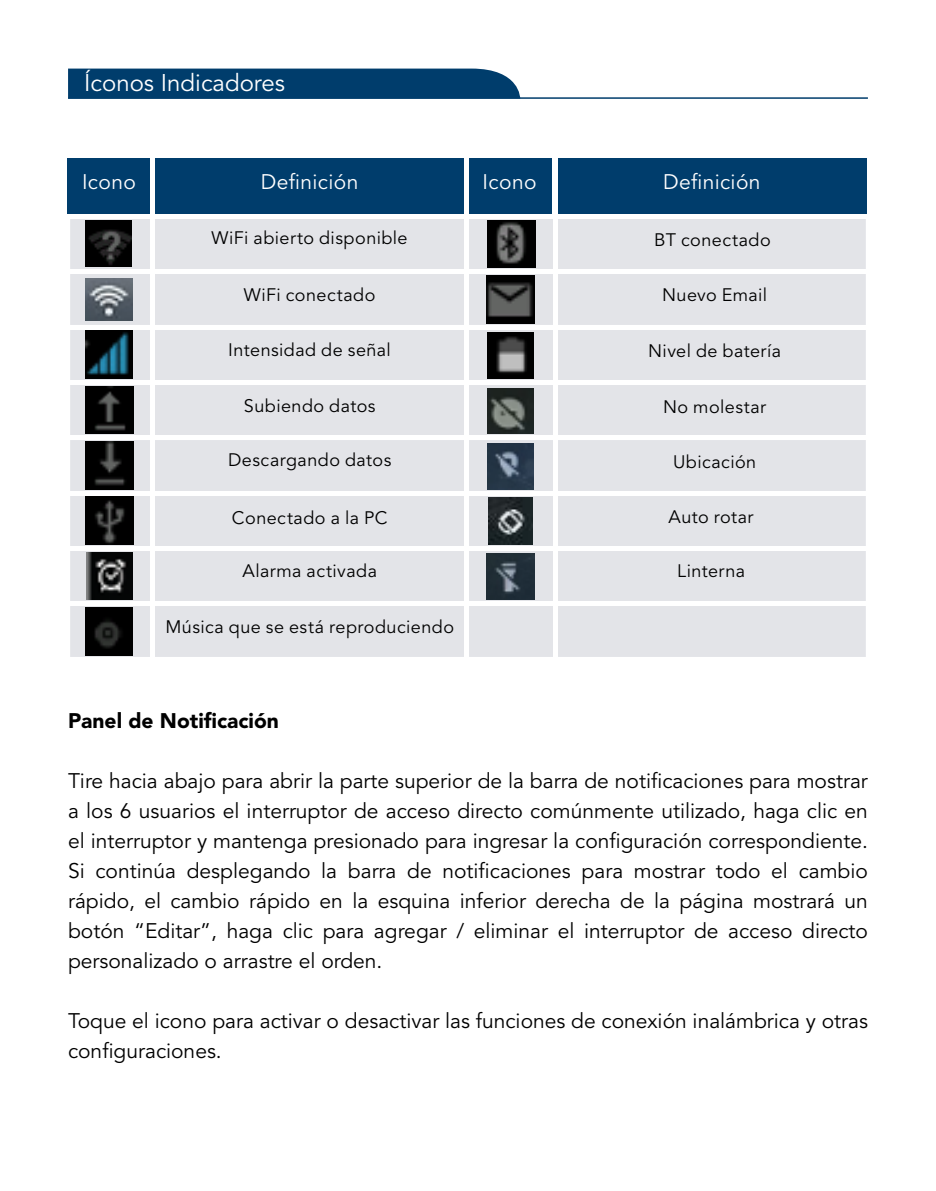
<style>
.page{position:relative;width:936px;height:1191px;background:#fff}
.page>*{position:absolute;margin:0;border:0;box-sizing:border-box;transform-origin:0 0}
.t1{font:24px "Avenir LT Std";color:#fff}
.t2{font:21px/30px "Avenir LT Std";color:#000;text-align:justify}
.t3{font:21px "Avenir LT Std";letter-spacing:.02em;color:#fff}
.t4{font:900 21px "Avenir LT Std";color:#000}
.t5{font:18px "Avenir LT Std";letter-spacing:.025em;color:#000}
</style>
<div class="page">
<div style="left:70px;top:219px;width:796px;height:50px;background:#e3e4e8"></div>
<div style="left:70px;top:274px;width:796px;height:51px;background:#e3e4e8"></div>
<div style="left:70px;top:330px;width:796px;height:50px;background:#e3e4e8"></div>
<div style="left:70px;top:385px;width:796px;height:50px;background:#e3e4e8"></div>
<div style="left:70px;top:440px;width:796px;height:51px;background:#e3e4e8"></div>
<div style="left:70px;top:496px;width:796px;height:50px;background:#e3e4e8"></div>
<div style="left:70px;top:551px;width:796px;height:50px;background:#e3e4e8"></div>
<div style="left:70px;top:606px;width:796px;height:51px;background:#e3e4e8"></div>
<div style="left:155px;top:158px;width:308px;height:55px;background:#003d6c"></div>
<div style="left:469px;top:158px;width:83px;height:55px;background:#003d6c"></div>
<div style="left:68px;top:158px;width:82px;height:55px;background:#003d6c"></div>
<div style="left:557px;top:158px;width:309px;height:55px;background:#003d6c"></div>
<hr style="left:150px;top:213px;width:4px;height:626px;background:#fff">
<hr style="left:464px;top:213px;width:4px;height:626px;background:#fff">
<hr style="left:553px;top:213px;width:4px;height:626px;background:#fff">
<img style="left:86px;top:221px;width:46px;height:46px">
<img style="left:85px;top:278px;width:48px;height:43px">
<img style="left:85px;top:331px;width:48px;height:48px">
<img style="left:488px;top:220px;width:47px;height:48px">
<img style="left:85px;top:386px;width:48px;height:48px">
<img style="left:85px;top:441px;width:48px;height:48px">
<img style="left:85px;top:497px;width:48px;height:47px">
<img style="left:86px;top:552px;width:46px;height:47px">
<img style="left:85px;top:607px;width:48px;height:48px">
<img style="left:488px;top:497px;width:44px;height:48px">
<img style="left:486px;top:553px;width:48px;height:46px">
<img style="left:486px;top:275px;width:48px;height:48px">
<img style="left:487px;top:332px;width:47px;height:46px">
<img style="left:488px;top:388px;width:45px;height:45px">
<img style="left:488px;top:443px;width:45px;height:46px">
<div style="left:68px;top:69px;width:452px;height:28px;background:#003d6c"></div>
<hr style="left:68px;top:97px;width:799px;height:2px;background:#003d6c">
<p class="t1" style="left:84px;top:69px;width:202px">Íconos Indicadores</p>
<p class="t3" style="left:82px;top:170px;width:55px">Icono</p>
<p class="t3" style="left:482px;top:170px;width:55px">Icono</p>
<p class="t3" style="left:663px;top:170px;width:99px">Definición</p>
<p class="t3" style="left:261px;top:170px;width:99px">Definición</p>
<p class="t5" style="left:212px;top:227px;width:197px">WiFi abierto disponible</p>
<p class="t5" style="left:654px;top:229px;width:118px">BT conectado</p>
<p class="t5" style="left:244px;top:284px;width:133px">WiFi conectado</p>
<p class="t5" style="left:662px;top:284px;width:107px">Nuevo Email</p>
<p class="t5" style="left:228px;top:339px;width:164px">Intensidad de señal</p>
<p class="t5" style="left:244px;top:395px;width:133px">Subiendo datos</p>
<p class="t5" style="left:228px;top:449px;width:165px">Descargando datos</p>
<p class="t5" style="left:232px;top:507px;width:157px">Conectado a la PC</p>
<p class="t5" style="left:242px;top:560px;width:136px">Alarma activada</p>
<p class="t5" style="left:165px;top:616px;width:290px">Música que se está reproduciendo</p>
<p class="t4" style="left:68px;top:708px;width:212px">Panel de Notificación</p>
<p class="t5" style="left:648px;top:340px;width:134px">Nivel de batería</p>
<p class="t5" style="left:663px;top:396px;width:104px">No molestar</p>
<p class="t5" style="left:673px;top:452px;width:85px">Ubicación</p>
<p class="t5" style="left:668px;top:506px;width:86px">Auto rotar</p>
<p class="t5" style="left:677px;top:560px;width:69px">Linterna</p>
<p class="t2" style="left:68px;top:766px;width:801px">Tire hacia abajo para abrir la parte superior de la barra de notificaciones para mostrar a los 6 usuarios el interruptor de acceso directo comúnmente utilizado, haga clic en el interruptor y mantenga presionado para ingresar la configuración correspondiente.<br>Si continúa desplegando la barra de notificaciones para mostrar todo el cambio rápido, el cambio rápido en la esquina inferior derecha de la página mostrará un botón “Editar”, haga clic para agregar / eliminar el interruptor de acceso directo personalizado o arrastre el orden.</p>
<p class="t2" style="left:68px;top:1006px;width:801px">Toque el icono para activar o desactivar las funciones de conexión inalámbrica y otras configuraciones.</p>
</div>
